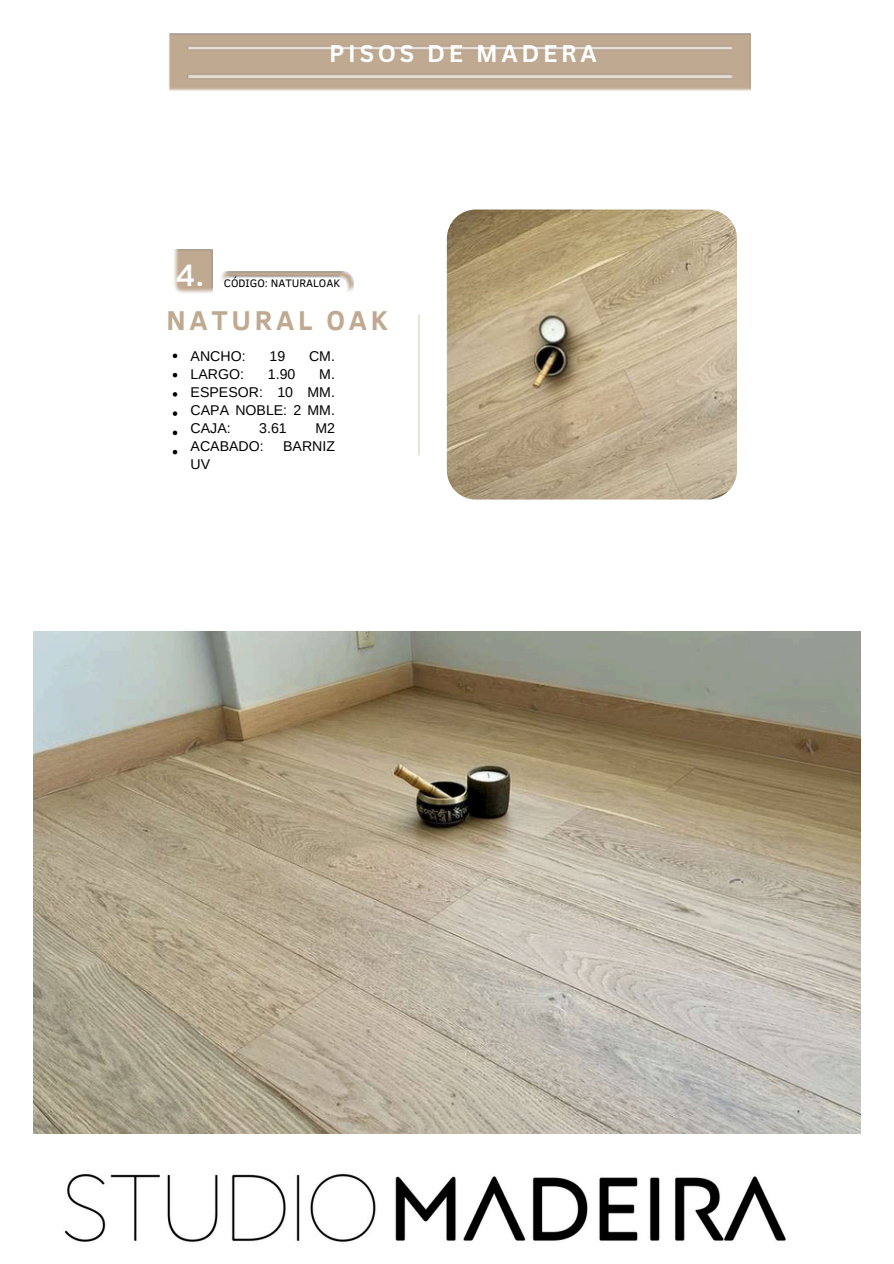
<style>
.page{position:relative;width:894px;height:1264px;background:#fff}
.page>*{position:absolute;margin:0;border:0;box-sizing:border-box;transform-origin:0 0}
.t1{font:500 31.8px "Clear Sans";color:#fff}
.t2{font:700 27.9px "Clear Sans";letter-spacing:.135em;color:#bfa991}
.t3{font:700 23.4px "Canva Sans";letter-spacing:.16em;color:#fff}
.t4{font:14.1px/18px "Arimo";color:#000;text-align:justify}
.t5{font:11.1px "Clear Sans";color:#000}
</style>
<div class="page">
<img style="left:33px;top:631px;width:827px;height:502px">
<img style="left:446px;top:209px;width:290px;height:290px;border-radius:29px">
<img style="left:174px;top:249px;width:39px;height:44px">
<img style="left:221px;top:271px;width:132px;height:21px">
<img style="left:172px;top:353px;width:6px;height:102px">
<img style="left:65px;top:1173px;width:721px;height:69px">
<h3 class="t3" style="left:329px;top:37px;width:269px">PISOS DE MADERA</h3>
<p class="t1" style="left:176px;top:252px;width:30px">4.</p>
<p class="t5" style="left:224px;top:275px;width:118px">CÓDIGO: NATURALOAK</p>
<p class="t2" style="left:166px;top:300px;width:223px">NATURAL OAK</p>
<h1 class="t4" style="left:190px;top:347px;width:56px">ANCHO:</h1>
<h1 class="t4" style="left:269px;top:347px;width:17px">19</h1>
<h1 class="t4" style="left:309px;top:347px;width:27px">CM.</h1>
<h1 class="t4" style="left:190px;top:365px;width:55px">LARGO:</h1>
<h1 class="t4" style="left:268px;top:365px;width:29px">1.90</h1>
<h1 class="t4" style="left:190px;top:365px;width:146px;text-indent:129px">M.<br>ESPESOR: 10 MM.<br>CAPA NOBLE: 2 MM.<br>CAJA:</h1>
<h1 class="t4" style="left:259px;top:419px;width:29px">3.61</h1>
<h1 class="t4" style="left:315px;top:419px;width:21px">M2</h1>
<h1 class="t4" style="left:190px;top:437px;width:75px">ACABADO:</h1>
<h1 class="t4" style="left:283px;top:437px;width:53px">BARNIZ</h1>
<h1 class="t4" style="left:190px;top:455px;width:21px">UV</h1>
</div>
